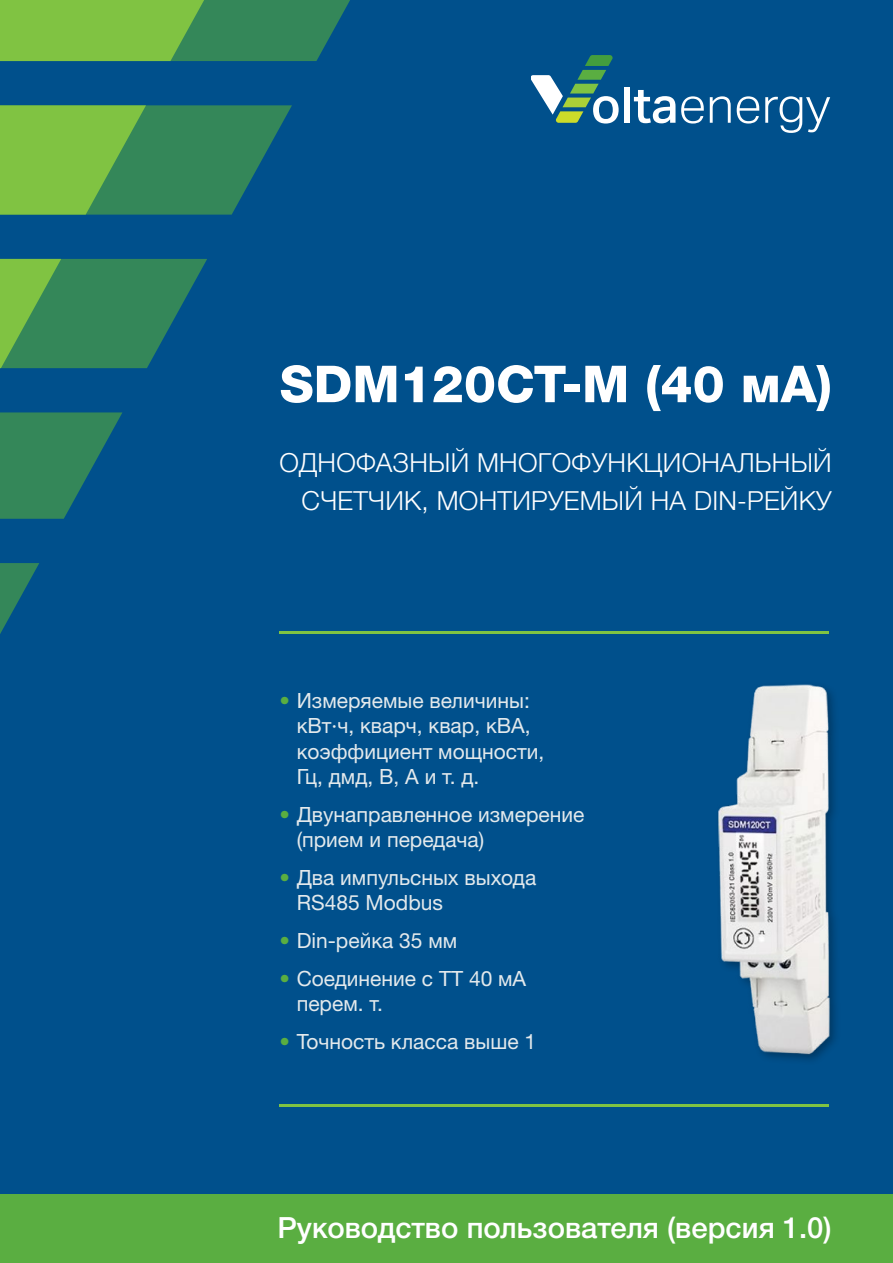
<style>
.page{position:relative;width:893px;height:1263px;background:#00508c}
.page>*{position:absolute;margin:0;border:0;box-sizing:border-box;transform-origin:0 0}
.t1{font:800 51px "Helvetica Neue LTW1 G";color:#fff}
.t2{font:500 29.25px "Helvetica Neue LTW1 G";color:#fff}
.t3{font:300 26.25px/37.5px "Helvetica Neue LTW1 G";letter-spacing:.01em;color:#fff;text-align:right}
.t4{font:21px/25.2px "Helvetica Neue LTW1 G";color:#e3e9ec}
.s1{color:#5aae41}
</style>
<div class="page">
<svg style="left:0;top:0;width:350px;height:634px"></svg>
<svg style="left:0;top:0;width:204px;height:368px"></svg>
<svg style="left:532px;top:55px;width:87px;height:69px"></svg>
<div style="left:624px;top:87px;width:6px;height:36px;background:#fff"></div>
<svg style="left:634px;top:90px;width:41px;height:33px"></svg>
<svg style="left:681px;top:96px;width:23px;height:28px"></svg>
<svg style="left:710px;top:96px;width:21px;height:27px"></svg>
<svg style="left:737px;top:96px;width:22px;height:28px"></svg>
<svg style="left:765px;top:96px;width:65px;height:37px"></svg>
<div style="left:0;top:1195px;width:893px;height:68px;background:#5aae41"></div>
<hr style="left:280px;top:632px;width:549px;height:2px;background:#80c342">
<hr style="left:280px;top:1104px;width:549px;height:2px;background:#80c342">
<img style="left:718px;top:684px;width:118px;height:376px">
<h1 class="t1" style="left:280px;top:354px;width:554px">SDM120CT-M (40 мА)</h1>
<p class="t3" style="left:279px;top:444px;width:554px">ОДНОФАЗНЫЙ МНОГОФУНКЦИОНАЛЬНЫЙ<br>СЧЕТЧИК, МОНТИРУЕМЫЙ НА DIN-РЕЙКУ</p>
<p class="t4" style="left:297px;top:688px;width:249px;text-indent:-17px"><span class="s1">•</span> Измеряемые величины: кВт·ч, кварч, квар, кВА, коэффициент мощности,<br>Гц, дмд, В, А и т. д.</p>
<p class="t4" style="left:297px;top:802px;width:289px;text-indent:-17px"><span class="s1">•</span> Двунаправленное измерение (прием и передача)</p>
<p class="t4" style="left:297px;top:865px;width:241px;text-indent:-17px"><span class="s1">•</span> Два импульсных выхода<br>RS485 Modbus</p>
<p class="t4" style="left:280px;top:928px;width:179px"><span class="s1">•</span> Din-рейка 35 мм</p>
<p class="t4" style="left:297px;top:966px;width:231px;text-indent:-17px"><span class="s1">•</span> Соединение с ТТ 40 мА перем. т.</p>
<p class="t4" style="left:280px;top:1029px;width:258px"><span class="s1">•</span> Точность класса выше 1</p>
<h2 class="t2" style="left:277px;top:1210px;width:556px">Руководство пользователя (версия 1.0)</h2>
</div>
